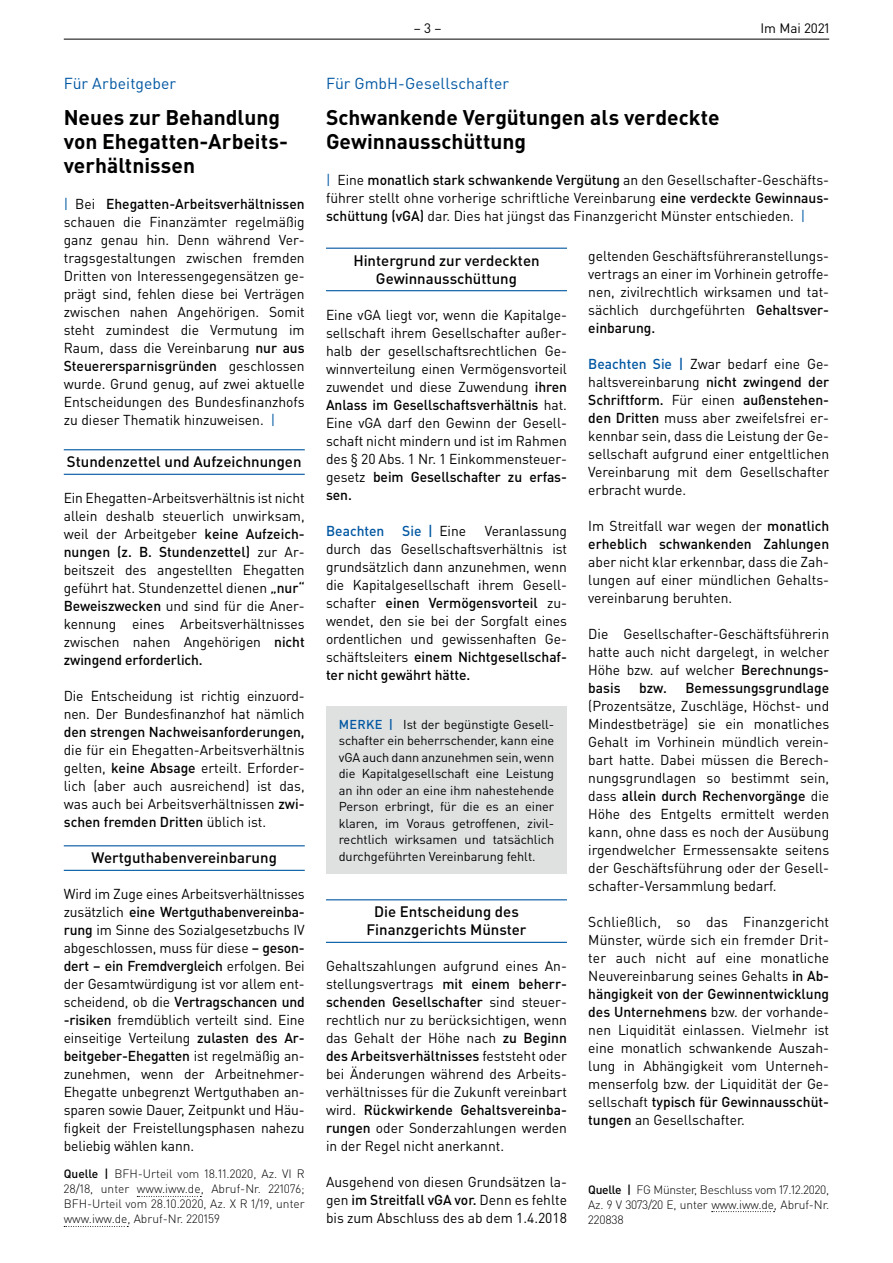
<style>
.page{position:relative;width:893px;height:1263px;background:#fff}
.page>*{position:absolute;margin:0;border:0;box-sizing:border-box;transform-origin:0 0}
.t1{font:700 21px/24px "DIN Pro";color:#000002}
.t2{font:15.75px "DIN Pro";letter-spacing:.005em;color:#0157a2}
.t3{font:500 15px/18px "DIN Pro";color:#000002;text-align:center}
.t4{font:14.25px/18px "DIN Pro";color:#000002;text-align:justify}
.t5{font:500 14.25px/18px "DIN Pro";color:#000002}
.t6{font:500 14.25px "DIN Pro";color:#0157a2}
.t7{font:13.5px "DIN Pro";color:#000002}
.t8{font:12.75px/16.5px "DIN Pro";letter-spacing:-.005em;color:#000002;text-align:justify}
.t9{font:300 12px/15px "DIN Pro";letter-spacing:-.01em;color:#000002;text-align:justify}
.s1{color:#0157a2}
.s2{font-weight:500}
.s3{font-weight:400;color:#000002}
.s4{font-weight:500;color:#0157a2}
.s5{font-weight:400}
</style>
<div class="page">
<hr style="left:64px;top:39px;width:765px;height:1px;background:#000002">
<hr style="left:64px;top:449px;width:241px;height:1px;background:#0157a2">
<hr style="left:64px;top:474px;width:241px;height:1px;background:#0157a2">
<hr style="left:64px;top:845px;width:241px;height:1px;background:#0157a2">
<hr style="left:64px;top:870px;width:241px;height:1px;background:#0157a2">
<svg style="left:137px;top:1196px;width:64px;height:1px"></svg>
<svg style="left:64px;top:1226px;width:64px;height:1px"></svg>
<hr style="left:326px;top:248px;width:241px;height:1px;background:#0157a2">
<hr style="left:326px;top:290px;width:241px;height:1px;background:#0157a2">
<hr style="left:326px;top:899px;width:241px;height:1px;background:#0157a2">
<hr style="left:326px;top:942px;width:241px;height:1px;background:#0157a2">
<div style="left:326px;top:706px;width:241px;height:167px;background:#dfe1e1"></div>
<svg style="left:712px;top:1211px;width:63px;height:1px"></svg>
<p class="t2" style="left:64px;top:73px;width:114px">Für Arbeitgeber</p>
<h1 class="t1" style="left:64px;top:105px;width:226px">Neues zur Behandlung von Ehegatten-Arbeits&shy;verhältnissen</h1>
<p class="t4" style="left:64px;top:195px;width:242px"><span class="s1">|</span> Bei <span class="s2">Ehegatten-Arbeitsverhältnissen </span>schauen die Finanzämter regelmäßig ganz genau hin. Denn während Ver&shy;tragsgestaltungen zwischen fremden Dritten von Interessengegensätzen ge&shy;prägt sind, fehlen diese bei Verträgen zwischen nahen Angehörigen. Somit steht zumindest die Vermutung im Raum, dass die Vereinbarung <span class="s2">nur aus Steuerersparnisgründen</span> geschlossen wurde. Grund genug, auf zwei aktuelle Entscheidungen des Bundesfinanzhofs zu dieser Thematik hinzuweisen. <span class="s1">|</span></p>
<p class="t3" style="left:67px;top:452px;width:236px">Stundenzettel und Aufzeichnungen</p>
<p class="t4" style="left:64px;top:489px;width:242px">Ein Ehegatten-Arbeitsverhältnis ist nicht allein deshalb steuerlich unwirksam, weil der Arbeitgeber <span class="s2">keine Aufzeich&shy;nungen (z. B. Stundenzettel)</span> zur Ar&shy;beitszeit des angestellten Ehegatten geführt hat. Stundenzettel dienen <span class="s2">„nur“ Beweiszwecken</span> und sind für die Aner&shy;kennung eines Arbeitsverhältnisses zwischen nahen Angehörigen <span class="s2">nicht zwingend erforderlich.</span></p>
<p class="t4" style="left:64px;top:687px;width:242px">Die Entscheidung ist richtig einzuord&shy;nen. Der Bundesfinanzhof hat nämlich</p>
<p class="t5" style="left:64px;top:723px;width:242px">den strengen Nachweisanforderungen,</p>
<p class="t4" style="left:64px;top:741px;width:242px">die für ein Ehegatten-Arbeitsverhältnis gelten, <span class="s2">keine Absage</span> erteilt. Erforder&shy;lich (aber auch ausreichend) ist das, was auch bei Arbeitsverhältnissen <span class="s2">zwi&shy;schen fremden Dritten</span> üblich ist.</p>
<p class="t3" style="left:92px;top:848px;width:187px">Wertguthabenvereinbarung</p>
<p class="t4" style="left:64px;top:885px;width:242px">Wird im Zuge eines Arbeitsverhältnisses zusätzlich <span class="s2">eine Wertguthabenvereinba&shy;rung</span> im Sinne des Sozialgesetzbuchs IV abgeschlossen, muss für diese <span class="s2">– geson&shy;dert – ein Fremdvergleich</span> erfolgen. Bei der Gesamtwürdigung ist vor allem ent&shy;scheidend, ob die <span class="s2">Vertragschancen und -risiken</span> fremdüblich verteilt sind. Eine einseitige Verteilung <span class="s2">zulasten des Ar&shy;beitgeber-Ehegatten</span> ist regelmäßig an&shy;zunehmen, wenn der Arbeitnehmer-Ehegatte unbegrenzt Wertguthaben an&shy;sparen sowie Dauer, Zeitpunkt und Häu&shy;figkeit der Freistellungsphasen nahezu beliebig wählen kann.</p>
<p class="t9" style="left:64px;top:1166px;width:242px"><span class="s2">Quelle |</span> BFH-Urteil vom 18.11.2020, Az. VI R 28/18, unter www.iww.de, Abruf-Nr. 221076; BFH-Urteil vom 28.10.2020, Az. X R 1/19, unter www.iww.de, Abruf-Nr. 220159</p>
<p class="t7" style="left:414px;top:19px;width:29px">– 3 –</p>
<p class="t7" style="left:760px;top:19px;width:71px">Im Mai 2021</p>
<p class="t2" style="left:326px;top:73px;width:185px">Für GmbH-Gesellschafter</p>
<h1 class="t1" style="left:326px;top:105px;width:395px">Schwankende Vergütungen als verdeckte<br>Gewinnausschüttung</h1>
<p class="t4" style="left:326px;top:171px;width:505px"><span class="s1">|</span> Eine <span class="s2">monatlich stark schwankende Vergütung</span> an den Gesellschafter-Geschäfts&shy;führer stellt ohne vorherige schriftliche Vereinbarung <span class="s2">eine verdeckte Gewinnaus&shy;schüttung (vGA)</span> dar. Dies hat jüngst das Finanzgericht Münster entschieden. <span class="s1">|</span></p>
<p class="t3" style="left:353px;top:251px;width:188px">Hintergrund zur verdeckten<br>Gewinnausschüttung</p>
<p class="t4" style="left:326px;top:305px;width:242px">Eine vGA liegt vor, wenn die Kapitalge&shy;sellschaft ihrem Gesellschafter außer&shy;halb der gesellschaftsrechtlichen Ge&shy;winnverteilung einen Vermögensvorteil zuwendet und diese Zuwendung <span class="s2">ihren Anlass im Gesellschaftsverhältnis</span> hat.<br>Eine vGA darf den Gewinn der Gesell&shy;schaft nicht mindern und ist im Rahmen des § 20 Abs. 1 Nr. 1 Einkommensteuer&shy;gesetz <span class="s2">beim Gesellschafter zu erfas&shy;sen.</span></p>
<p class="t6" style="left:326px;top:521px;width:60px">Beachten</p>
<p class="t6" style="left:402px;top:521px;width:65px">Sie | <span class="s3">Eine</span></p>
<p class="t4" style="left:588px;top:246px;width:242px">geltenden Geschäftsführeranstellungs&shy;vertrags an einer im Vorhinein getroffe&shy;nen, zivilrechtlich wirksamen und tat&shy;sächlich durchgeführten <span class="s2">Gehaltsver&shy;einbarung.</span></p>
<p class="t4" style="left:588px;top:354px;width:242px"><span class="s4">Beachten Sie |</span> Zwar bedarf eine Ge&shy;haltsvereinbarung <span class="s2">nicht zwingend der Schriftform.</span> Für einen <span class="s2">außenstehen&shy;den Dritten</span> muss aber zweifelsfrei er&shy;kennbar sein, dass die Leistung der Ge&shy;sellschaft aufgrund einer entgeltlichen Vereinbarung mit dem Gesellschafter erbracht wurde.</p>
<p class="t5" style="left:588px;top:516px;width:242px"><span class="s5">Im Streitfall war wegen der</span> monatlich erheblich schwankenden Zahlungen</p>
<p class="t4" style="left:588px;top:552px;width:242px">aber nicht klar erkennbar, dass die Zah&shy;lungen auf einer mündlichen Gehalts&shy;vereinbarung beruhten.</p>
<p class="t4" style="left:588px;top:624px;width:242px">Die Gesellschafter-Geschäftsführerin hatte auch nicht dargelegt, in welcher Höhe bzw. auf welcher <span class="s2">Berechnungs&shy;basis</span></p>
<p class="t4" style="left:326px;top:521px;width:242px;text-indent:159px">Veranlassung durch das Gesellschaftsverhältnis ist grundsätzlich dann anzunehmen, wenn die Kapitalgesellschaft ihrem Gesell&shy;schafter <span class="s2">einen Vermögensvorteil</span> zu&shy;wendet, den sie bei der Sorgfalt eines ordentlichen und gewissenhaften Ge&shy;schäftsleiters <span class="s2">einem Nichtgesellschaf&shy;ter nicht gewährt hätte.</span></p>
<p class="t8" style="left:339px;top:715px;width:217px"><span class="s4">MERKE |</span> Ist der begünstigte Gesell&shy;schafter ein beherrschender, kann eine vGA auch dann anzunehmen sein, wenn die Kapitalgesellschaft eine Leistung an ihn oder an eine ihm nahestehende Person erbringt, für die es an einer klaren, im Voraus getroffenen, zivil&shy;rechtlich wirksamen und tatsächlich durchgeführten Vereinbarung fehlt.</p>
<p class="t5" style="left:639px;top:678px;width:29px">bzw.</p>
<p class="t5" style="left:685px;top:678px;width:145px">Bemessungsgrundlage</p>
<p class="t4" style="left:588px;top:696px;width:242px">(Prozentsätze, Zuschläge, Höchst- und Mindestbeträge) sie ein monatliches Gehalt im Vorhinein mündlich verein&shy;bart hatte. Dabei müssen die Berech&shy;nungsgrundlagen so bestimmt sein, dass <span class="s2">allein durch Rechenvorgänge</span> die Höhe des Entgelts ermittelt werden kann, ohne dass es noch der Ausübung irgendwelcher Ermessensakte seitens der Geschäftsführung oder der Gesell&shy;schafter-Versammlung bedarf.</p>
<p class="t4" style="left:588px;top:912px;width:242px">Schließlich, so das Finanzgericht Münster, würde sich ein fremder Drit&shy;ter auch nicht auf eine monatliche Neuvereinbarung seines Gehalts <span class="s2">in Ab&shy;hängigkeit von der Gewinnentwicklung des Unternehmens</span> bzw. der vorhande&shy;nen Liquidität einlassen. Vielmehr ist eine monatlich schwankende Auszah&shy;lung in Abhängigkeit vom Unterneh&shy;menserfolg bzw. der Liquidität der Ge&shy;sellschaft <span class="s2">typisch für Gewinnausschüt&shy;tungen</span> an Gesellschafter.</p>
<p class="t3" style="left:366px;top:902px;width:161px">Die Entscheidung des<br>Finanzgerichts Münster</p>
<p class="t4" style="left:326px;top:957px;width:242px">Gehaltszahlungen aufgrund eines An&shy;stellungsvertrags <span class="s2">mit einem beherr&shy;schenden Gesellschafter</span> sind steuer&shy;rechtlich nur zu berücksichtigen, wenn das Gehalt der Höhe nach <span class="s2">zu Beginn des Arbeitsverhältnisses</span> feststeht oder bei Änderungen während des Arbeits&shy;verhältnisses für die Zukunft vereinbart wird. <span class="s2">Rückwirkende Gehaltsvereinba&shy;rungen</span> oder Sonderzahlungen werden in der Regel nicht anerkannt.</p>
<p class="t4" style="left:326px;top:1173px;width:242px">Ausgehend von diesen Grundsätzen la&shy;gen <span class="s2">im Streitfall vGA vor.</span> Denn es fehlte bis zum Abschluss des ab dem 1.4.2018</p>
<p class="t9" style="left:588px;top:1181px;width:242px"><span class="s2">Quelle |</span> FG Münster, Beschluss vom 17.12.2020, Az. 9 V 3073/20 E, unter www.iww.de, Abruf-Nr.<br>220838</p>
</div>
